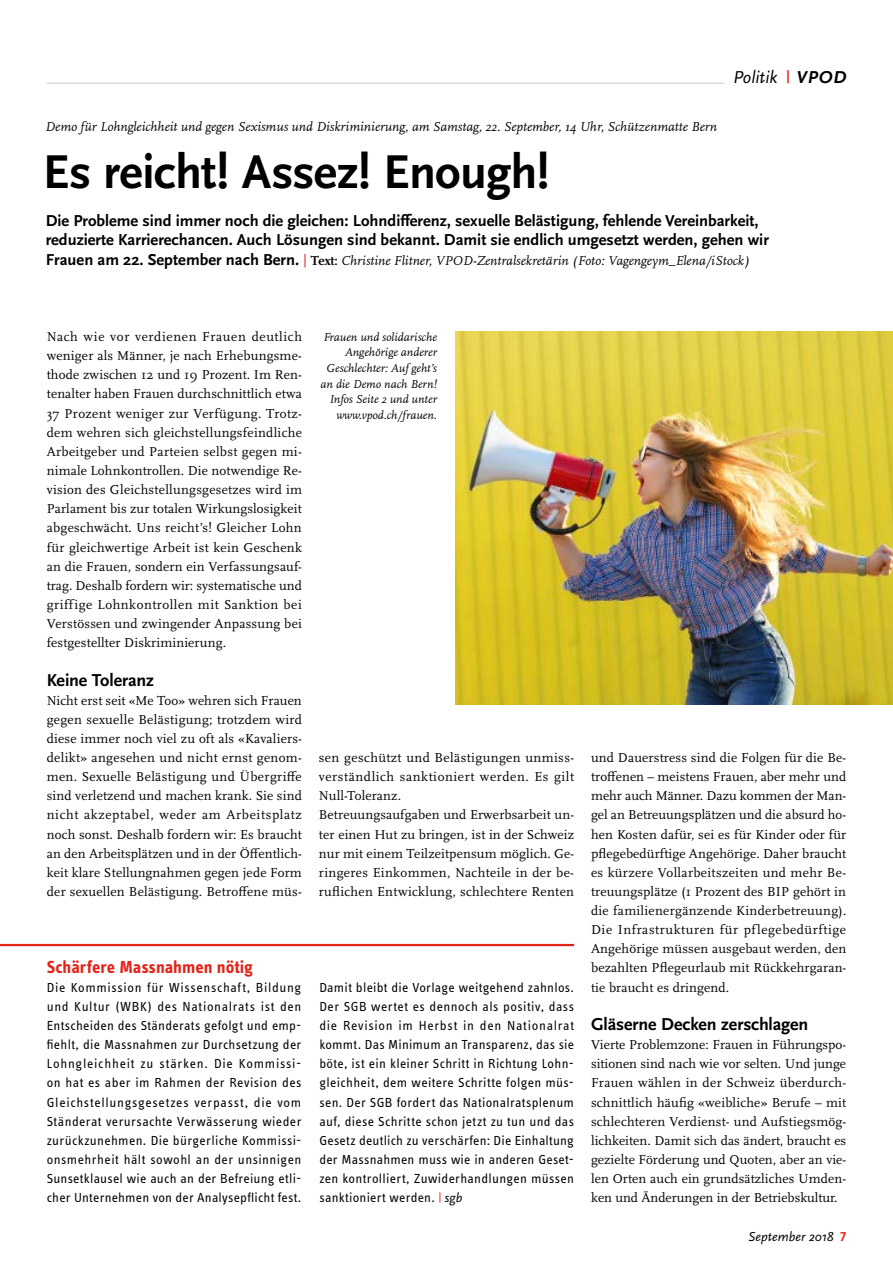
<style>
.page{position:relative;width:893px;height:1263px;background:#fff}
.page>*{position:absolute;margin:0;border:0;box-sizing:border-box;transform-origin:0 0}
.t1{font:700 49.5px "Scala Sans Pro";letter-spacing:-.015em;color:#000}
.t2{font:700 18px "Scala Sans Pro";letter-spacing:-.005em;color:#000}
.t3{font:700 18px "Info OT Text";letter-spacing:-.005em;color:#e52217}
.t4{font:italic 18px "Scala Sans Pro";letter-spacing:-.005em;color:#000}
.t5{font:700 16.5px/19.2px "Scala Sans Pro";color:#000}
.t6{font:13.5px/19.2px "Scala Pro";letter-spacing:.01em;color:#000;text-align:justify}
.t7{font:13.5px/19.2px "Info OT Text";letter-spacing:.015em;color:#000;text-align:justify}
.t8{font:italic 13.5px "Scala Pro";color:#000}
.t9{font:italic 13.5px "Scala Sans Pro";color:#000}
.t10{font:italic 12px/15.8px "Scala Pro";color:#000;text-align:right}
.s1{font-weight:700;font-style:normal;font-size:13.5px;color:#e52217}
.s2{font-weight:700}
.s3{font-family:"Scala Sans Pro";font-weight:700;font-style:normal;font-size:16.5px}
.s4{font-weight:700;font-style:normal;color:#e52217}
.s5{font-weight:700;font-style:normal}
.s6{color:#e52217}
.s7{font-family:"Scala Sans Pro";font-style:italic}
</style>
<div class="page">
<hr style="left:47px;top:83px;width:723px;height:1px;background:#c5c6c6">
<div style="left:724px;top:67px;width:62px;height:22px;background:#fff"></div>
<img style="left:455px;top:332px;width:438px;height:373px">
<hr style="left:0;top:944px;width:574px;height:2px;background:#e52217">
<h2 class="t4" style="left:733px;top:67px;width:115px">Politik <span class="s1">|</span> <span class="s2">VPOD</span></h2>
<p class="t8" style="left:45px;top:118px;width:673px">Demo für Lohngleichheit und gegen Sexismus und Diskriminierung, am Samstag, 22. September, 14 Uhr, Schützenmatte Bern</p>
<h1 class="t1" style="left:43px;top:143px;width:508px">Es reicht! Assez! Enough!</h1>
<p class="t5" style="left:46px;top:211px;width:725px">Die Probleme sind immer noch die gleichen: Lohndifferenz, sexuelle Belästigung, fehlende Vereinbarkeit, reduzierte Karrierechancen. Auch Lösungen sind bekannt. Damit sie endlich umgesetzt werden, gehen wir</p>
<p class="t8" style="left:46px;top:252px;width:705px"><span class="s3">Frauen am 22. September nach Bern.</span> <span class="s4">|</span> <span class="s5">Text:</span> Christine Flitner, VPOD-Zentralsekretärin (Foto: Vagengeym_Elena/iStock)</p>
<p class="t6" style="left:47px;top:327px;width:257px">Nach wie vor verdienen Frauen deutlich weniger als Männer, je nach Erhebungsme&shy;thode zwischen 12 und 19 Prozent. Im Ren&shy;tenalter haben Frauen durchschnittlich etwa 37 Prozent weniger zur Verfügung. Trotz&shy;dem wehren sich gleichstellungsfeindliche Arbeitgeber und Parteien selbst gegen mi&shy;nimale Lohnkontrollen. Die notwendige Re&shy;vision des Gleichstellungsgesetzes wird im Parlament bis zur totalen Wirkungslosigkeit abgeschwächt. Uns reicht’s! Gleicher Lohn für gleichwertige Arbeit ist kein Geschenk an die Frauen, sondern ein Verfassungsauf&shy;trag. Deshalb fordern wir: systematische und griffige Lohnkontrollen mit Sanktion bei Verstössen und zwingender Anpassung bei festgestellter Diskriminierung.</p>
<h2 class="t2" style="left:47px;top:669px;width:109px">Keine Toleranz</h2>
<p class="t6" style="left:47px;top:691px;width:257px">Nicht erst seit «Me Too» wehren sich Frauen gegen sexuelle Belästigung; trotzdem wird diese immer noch viel zu oft als «Kavaliers&shy;delikt» angesehen und nicht ernst genom&shy;men. Sexuelle Belästigung und Übergriffe sind verletzend und machen krank. Sie sind nicht akzeptabel, weder am Arbeitsplatz noch sonst. Deshalb fordern wir: Es braucht an den Arbeitsplätzen und in der Öffentlich&shy;keit klare Stellungnahmen gegen jede Form der sexuellen Belästigung. Betroffene müs-</p>
<p class="t10" style="left:321px;top:329px;width:118px">Frauen und solidarische<br>Angehörige anderer<br>Geschlechter: Auf geht’s an die Demo nach Bern!<br>Infos Seite 2 und unter www.vpod.ch/frauen.</p>
<p class="t6" style="left:319px;top:748px;width:257px;text-align:left">sen geschützt und Belästigungen unmiss&shy;verständlich sanktioniert werden. Es gilt Null-Toleranz.<br>Betreuungsaufgaben und Erwerbsarbeit un&shy;ter einen Hut zu bringen, ist in der Schweiz nur mit einem Teilzeitpensum möglich. Ge&shy;ringeres Einkommen, Nachteile in der be&shy;ruflichen Entwicklung, schlechtere Renten</p>
<p class="t6" style="left:591px;top:748px;width:257px">und Dauerstress sind die Folgen für die Be&shy;troffenen – meistens Frauen, aber mehr und mehr auch Männer. Dazu kommen der Man&shy;gel an Betreuungsplätzen und die absurd ho&shy;hen Kosten dafür, sei es für Kinder oder für pflegebedürftige Angehörige. Daher braucht es kürzere Vollarbeitszeiten und mehr Be&shy;treuungsplätze (1 Prozent des BIP gehört in die familienergänzende Kinderbetreuung).<br>Die Infrastrukturen für pflegebedürftige Angehörige müssen ausgebaut werden, den bezahlten Pflegeurlaub mit Rückkehrgaran&shy;tie braucht es dringend.</p>
<h2 class="t2" style="left:591px;top:1014px;width:219px">Gläserne Decken zerschlagen</h2>
<p class="t6" style="left:591px;top:1035px;width:257px">Vierte Problemzone: Frauen in Führungspo&shy;sitionen sind nach wie vor selten. Und junge Frauen wählen in der Schweiz überdurch&shy;schnittlich häufig «weibliche» Berufe – mit schlechteren Verdienst- und Aufstiegsmög&shy;lichkeiten. Damit sich das ändert, braucht es gezielte Förderung und Quoten, aber an vie&shy;len Orten auch ein grundsätzliches Umden&shy;ken und Änderungen in der Betriebskultur.</p>
<h2 class="t3" style="left:47px;top:955px;width:208px">Schärfere Massnahmen nötig</h2>
<p class="t7" style="left:47px;top:977px;width:256px">Die Kommission für Wissenschaft, Bildung und Kultur (WBK) des Nationalrats ist den Entscheiden des Ständerats gefolgt und emp&shy;fiehlt, die Massnahmen zur Durchsetzung der Lohngleichheit zu stärken. Die Kommissi&shy;on hat es aber im Rahmen der Revision des Gleichstellungsgesetzes verpasst, die vom Ständerat verursachte Verwässerung wieder zurückzunehmen. Die bürgerliche Kommissi&shy;onsmehrheit hält sowohl an der unsinnigen Sunsetklausel wie auch an der Befreiung etli&shy;cher Unternehmen von der Analysepflicht fest.</p>
<p class="t7" style="left:319px;top:977px;width:256px">Damit bleibt die Vorlage weitgehend zahnlos.<br>Der SGB wertet es dennoch als positiv, dass die Revision im Herbst in den Nationalrat kommt. Das Minimum an Transparenz, das sie böte, ist ein kleiner Schritt in Richtung Lohn&shy;gleichheit, dem weitere Schritte folgen müs&shy;sen. Der SGB fordert das Nationalratsplenum auf, diese Schritte schon jetzt zu tun und das Gesetz deutlich zu verschärfen: Die Einhaltung der Massnahmen muss wie in anderen Geset&shy;zen kontrolliert, Zuwiderhandlungen müssen sanktioniert werden. <span class="s6">|</span> <span class="s7">sgb</span></p>
<p class="t9" style="left:748px;top:1228px;width:100px">September 2018 <span class="s4">7</span></p>
</div>
